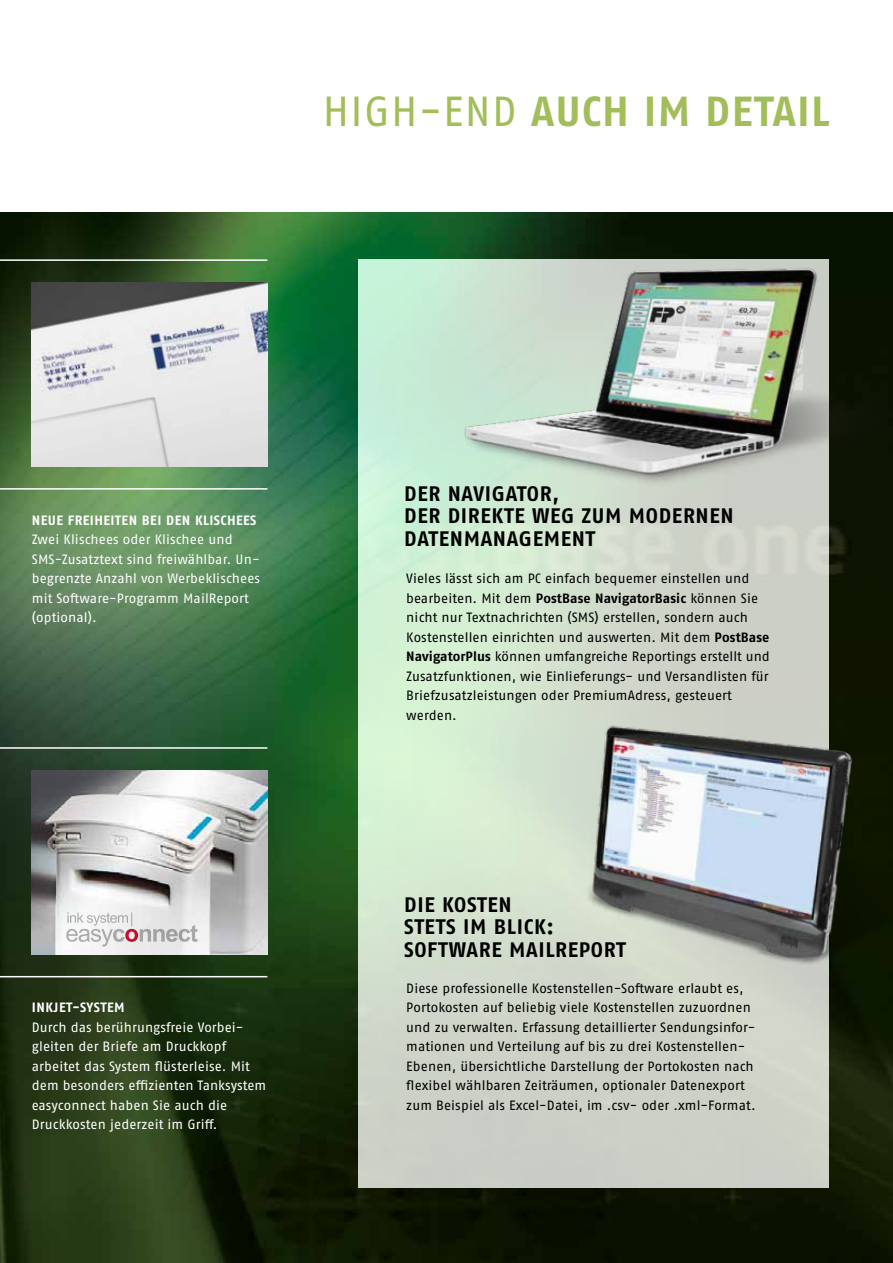
<style>
.page{position:relative;width:893px;height:1263px;background:#fff}
.page>*{position:absolute;margin:0;border:0;box-sizing:border-box;transform-origin:0 0}
.t1{font:700 42px "Fago OT";letter-spacing:.03em;color:#a1be5a}
.t2{font:700 21px/22.5px "Fago OT";letter-spacing:.03em;color:#000}
.t3{font:13.5px/19.5px "Fago OT";letter-spacing:.005em;color:#000}
.t4{font:13.5px/19.5px "Fago OT";letter-spacing:.005em;color:#fff}
.t5{font:700 13.5px "Fago OT";letter-spacing:.03em;color:#fff}
.s1{font-weight:400}
.s2{font-weight:700}
</style>
<div class="page">
<img style="left:0;top:213px;width:893px;height:1050px">
<svg style="left:358px;top:259px;width:471px;height:929px;background:#cfddcc"></svg>
<img style="left:32px;top:282px;width:235px;height:185px">
<img style="left:32px;top:770px;width:235px;height:184px">
<svg style="left:66px;top:912px;width:132px;height:34px"></svg>
<hr style="left:0;top:259px;width:267px;height:2px;background:#fff">
<hr style="left:0;top:488px;width:267px;height:2px;background:#fff">
<hr style="left:0;top:747px;width:267px;height:2px;background:#fff">
<hr style="left:0;top:976px;width:267px;height:1px;background:#fff">
<img style="left:573px;top:718px;width:320px;height:250px">
<img style="left:456px;top:255px;width:437px;height:246px">
<h1 class="t1" style="left:323px;top:86px;width:508px"><span class="s1">HIGH-END</span> AUCH IM DETAIL</h1>
<p class="t5" style="left:32px;top:512px;width:226px">NEUE FREIHEITEN BEI DEN KLISCHEES</p>
<p class="t4" style="left:32px;top:530px;width:230px">Zwei Klischees oder Klischee und<br>SMS-Zusatztext sind freiwählbar. Un&shy;begrenzte Anzahl von Werbeklischees mit Software-Programm MailReport (optional).</p>
<p class="t5" style="left:32px;top:999px;width:94px">INKJET-SYSTEM</p>
<p class="t4" style="left:32px;top:1017px;width:236px">Durch das berührungsfreie Vorbei&shy;gleiten der Briefe am Druckkopf arbeitet das System flüsterleise. Mit dem besonders effizienten Tanksystem easyconnect haben Sie auch die Druckkosten jederzeit im Griff.</p>
<h2 class="t2" style="left:404px;top:482px;width:331px">DER NAVIGATOR,<br>DER DIREKTE WEG ZUM MODERNEN<br>DATENMANAGEMENT</h2>
<p class="t3" style="left:406px;top:569px;width:365px">Vieles lässt sich am PC einfach bequemer einstellen und bearbeiten. Mit dem <span class="s2">PostBase NavigatorBasic</span> können Sie nicht nur Textnachrichten (SMS) erstellen, sondern auch Kostenstellen einrichten und auswerten. Mit dem <span class="s2">PostBase NavigatorPlus</span> können umfangreiche Reportings erstellt und Zusatzfunktionen, wie Einlieferungs- und Versandlisten für Briefzusatzleistungen oder PremiumAdress, gesteuert werden.</p>
<h2 class="t2" style="left:404px;top:893px;width:223px">DIE KOSTEN<br>STETS IM BLICK:<br>SOFTWARE MAILREPORT</h2>
<p class="t3" style="left:406px;top:978px;width:351px">Diese professionelle Kostenstellen-Software erlaubt es, Portokosten auf beliebig viele Kostenstellen zuzuordnen und zu verwalten. Erfassung detaillierter Sendungsinfor&shy;mationen und Verteilung auf bis zu drei Kostenstellen-Ebenen, übersichtliche Darstellung der Portokosten nach flexibel wählbaren Zeiträumen, optionaler Datenexport zum Beispiel als Excel-Datei, im .csv- oder .xml-Format.</p>
</div>
